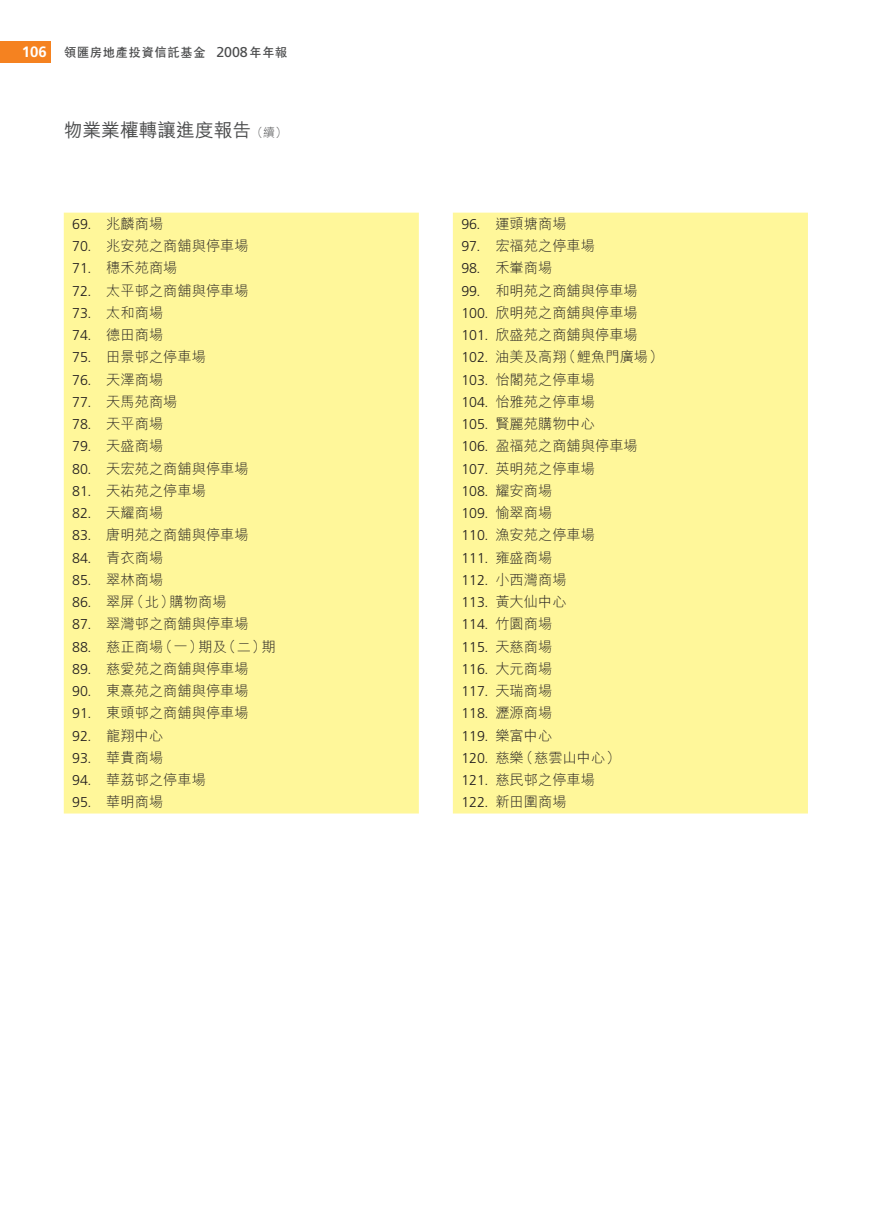
<style>
.page{position:relative;width:893px;height:1212px;background:#fff}
.page>*{position:absolute;margin:0;border:0;box-sizing:border-box;transform-origin:0 0}
.t1{font:500 18.75px "M Hei HK";color:#4b4c4d}
.t2{font:300 14.25px/22.2px "M Hei HK";color:#231f20}
.t3{font:300 14.25px/22.2px "Frutiger LT Std";color:#231f20}
.t4{font:700 12.75px "C Hei 2 HK";letter-spacing:.015em;color:#4b4c4d}
.s1{font-family:"Frutiger LT Std";font-size:15px;color:#fff}
.s2{font-family:"Frutiger LT Std";font-weight:400;font-size:14.25px}
.s3{font-weight:300;font-size:12px}
.s4{font-family:"Frutiger LT Std"}
.s5{font-family:"M Hei HK"}
</style>
<div class="page">
<div style="left:0;top:41px;width:51px;height:22px;background:#f58220"></div>
<div style="left:64px;top:213px;width:355px;height:600px;background:#fff79a"></div>
<div style="left:453px;top:213px;width:355px;height:600px;background:#fff79a"></div>
<p class="t4" style="left:22px;top:47px;width:267px"><span class="s1">106</span> 領匯房地產投資信託基金 <span class="s2">2008</span>年年報</p>
<h1 class="t1" style="left:64px;top:123px;width:225px">物業業權轉讓進度報告<span class="s3">（續）</span></h1>
<p class="t2" style="left:72px;top:214px;width:93px"><span class="s4">69.</span> 兆麟商場</p>
<p class="t2" style="left:72px;top:237px;width:178px"><span class="s4">70.</span> 兆安苑之商舖與停車場</p>
<p class="t2" style="left:72px;top:259px;width:107px"><span class="s4">71.</span> 穗禾苑商場</p>
<p class="t2" style="left:72px;top:281px;width:178px"><span class="s4">72.</span> 太平邨之商舖與停車場</p>
<p class="t2" style="left:72px;top:303px;width:93px"><span class="s4">73.</span> 太和商場</p>
<p class="t2" style="left:72px;top:326px;width:93px"><span class="s4">74.</span> 德田商場</p>
<p class="t2" style="left:72px;top:348px;width:135px"><span class="s4">75.</span> 田景邨之停車場</p>
<p class="t2" style="left:72px;top:370px;width:93px"><span class="s4">76.</span> 天澤商場</p>
<p class="t2" style="left:72px;top:392px;width:107px"><span class="s4">77.</span> 天馬苑商場</p>
<p class="t2" style="left:72px;top:415px;width:93px"><span class="s4">78.</span> 天平商場</p>
<p class="t2" style="left:72px;top:437px;width:93px"><span class="s4">79.</span> 天盛商場</p>
<p class="t2" style="left:72px;top:459px;width:178px"><span class="s4">80.</span> 天宏苑之商舖與停車場</p>
<p class="t2" style="left:72px;top:481px;width:135px"><span class="s4">81.</span> 天祐苑之停車場</p>
<p class="t2" style="left:72px;top:504px;width:93px"><span class="s4">82.</span> 天耀商場</p>
<p class="t2" style="left:72px;top:526px;width:178px"><span class="s4">83.</span> 唐明苑之商舖與停車場</p>
<p class="t2" style="left:72px;top:548px;width:93px"><span class="s4">84.</span> 青衣商場</p>
<p class="t2" style="left:72px;top:570px;width:93px"><span class="s4">85.</span> 翠林商場</p>
<p class="t2" style="left:72px;top:593px;width:156px"><span class="s4">86.</span> 翠屏（北）購物商場</p>
<p class="t2" style="left:72px;top:615px;width:178px"><span class="s4">87.</span> 翠灣邨之商舖與停車場</p>
<p class="t2" style="left:72px;top:637px;width:205px"><span class="s4">88.</span> 慈正商場（一）期及（二）期</p>
<p class="t2" style="left:72px;top:659px;width:178px"><span class="s4">89.</span> 慈愛苑之商舖與停車場</p>
<p class="t2" style="left:72px;top:682px;width:178px"><span class="s4">90.</span> 東熹苑之商舖與停車場</p>
<p class="t2" style="left:72px;top:704px;width:178px"><span class="s4">91.</span> 東頭邨之商舖與停車場</p>
<p class="t2" style="left:72px;top:726px;width:93px"><span class="s4">92.</span> 龍翔中心</p>
<p class="t2" style="left:72px;top:748px;width:93px"><span class="s4">93.</span> 華貴商場</p>
<p class="t2" style="left:72px;top:771px;width:135px"><span class="s4">94.</span> 華荔邨之停車場</p>
<p class="t2" style="left:72px;top:793px;width:93px"><span class="s4">95.</span> 華明商場</p>
<p class="t2" style="left:461px;top:214px;width:107px"><span class="s4">96.</span> 運頭塘商場</p>
<p class="t2" style="left:461px;top:237px;width:135px"><span class="s4">97.</span> 宏福苑之停車場</p>
<p class="t2" style="left:461px;top:259px;width:93px"><span class="s4">98.</span> 禾輋商場</p>
<p class="t2" style="left:461px;top:281px;width:203px"><span class="s4">99.</span> 和明苑之商舖與停車場<br><span class="s4">100.</span> 欣明苑之商舖與停車場<br><span class="s4">101.</span> 欣盛苑之商舖與停車場<br><span class="s4">102.</span> 油美及高翔（鯉魚門廣場）<br><span class="s4">103.</span> 怡閣苑之停車場<br><span class="s4">104.</span> 怡雅苑之停車場<br><span class="s4">105.</span> 賢麗苑購物中心<br><span class="s4">106.</span> 盈福苑之商舖與停車場<br><span class="s4">107.</span> 英明苑之停車場</p>
<p class="t3" style="left:461px;top:481px;width:93px">108. <span class="s5">耀安商場<br></span>109. <span class="s5">愉翠商場</span></p>
<p class="t2" style="left:461px;top:526px;width:135px"><span class="s4">110.</span> 漁安苑之停車場</p>
<p class="t3" style="left:461px;top:547px;width:93px">111. <span class="s5">雍盛商場</span></p>
<p class="t2" style="left:461px;top:570px;width:107px"><span class="s4">112.</span> 小西灣商場<br><span class="s4">113.</span> 黃大仙中心</p>
<p class="t3" style="left:461px;top:614px;width:93px;text-align:justify">114. <span class="s5">竹園商場</span>115. <span class="s5">天慈商場</span>116. <span class="s5">大元商場</span>117. <span class="s5">天瑞商場</span>118. <span class="s5">瀝源商場</span>119. <span class="s5">樂富中心</span></p>
<p class="t2" style="left:461px;top:748px;width:161px"><span class="s4">120.</span> 慈樂（慈雲山中心）<br><span class="s4">121.</span> 慈民邨之停車場<br><span class="s4">122.</span> 新田圍商場</p>
</div>
